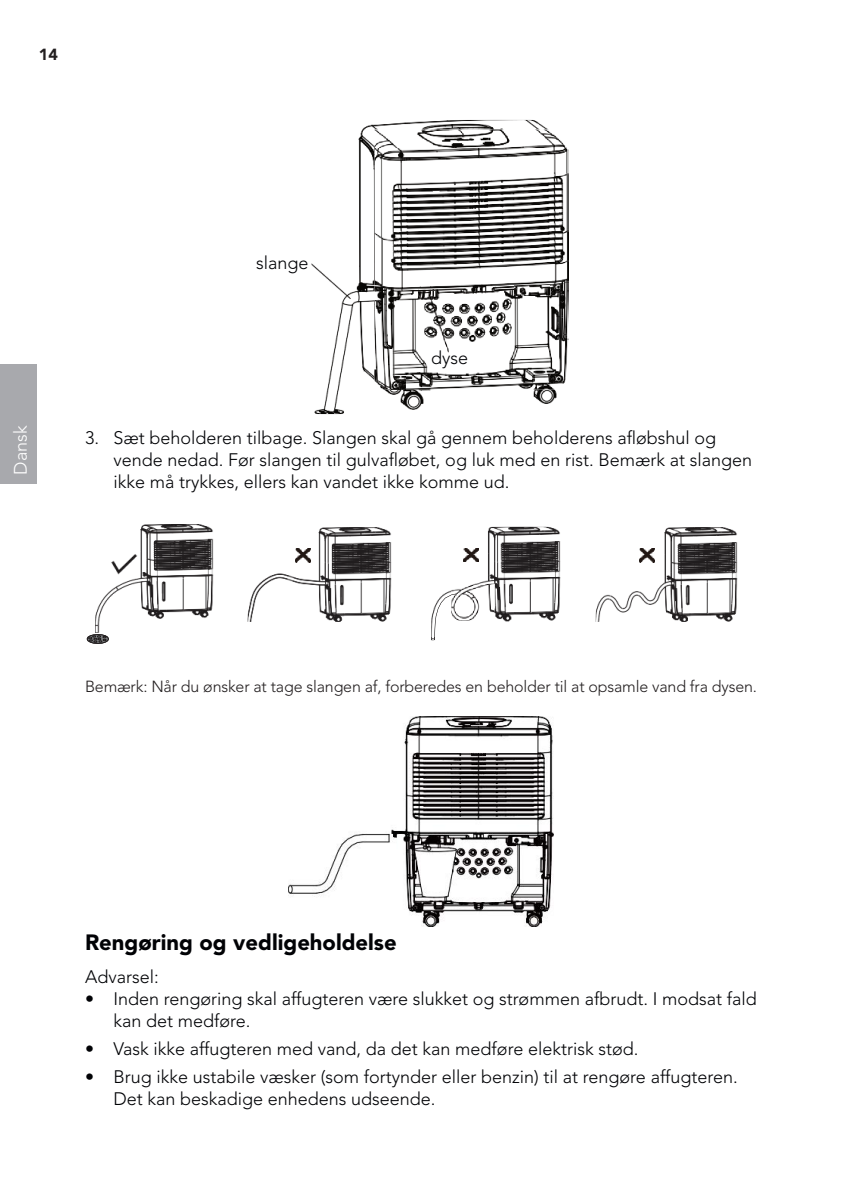
<style>
.page{position:relative;width:842px;height:1191px;background:#fff}
.page>*{position:absolute;margin:0;border:0;box-sizing:border-box;transform-origin:0 0}
.t1{font:900 22px "Avenir LT Std";color:#010205}
.t2{font:300 18px/22px "Avenir LT Std";color:#010205}
.t3{font:300 18px "Avenir LT Std";color:#fff}
.t4{font:300 16px "Avenir LT Std";letter-spacing:-.01em;color:#231f20}
.t5{font:900 16px "Avenir LT Std";color:#231f20}
</style>
<div class="page">
<div style="left:0;top:365px;width:37px;height:119px;background:#a8a9ad"></div>
<img style="left:311px;top:120px;width:246px;height:294px">
<img style="left:374px;top:129px;width:191px;height:19px">
<img style="left:374px;top:148px;width:194px;height:241px">
<img style="left:515px;top:285px;width:34px;height:11px">
<svg style="left:385px;top:341px;width:7px;height:7px"></svg>
<svg style="left:392px;top:376px;width:13px;height:13px"></svg>
<svg style="left:87px;top:634px;width:22px;height:9px"></svg>
<img style="left:96px;top:524px;width:118px;height:108px">
<img style="left:248px;top:527px;width:144px;height:95px">
<img style="left:295px;top:548px;width:15px;height:14px">
<img style="left:446px;top:527px;width:115px;height:95px">
<img style="left:464px;top:548px;width:15px;height:14px">
<img style="left:451px;top:584px;width:44px;height:36px">
<svg style="left:431px;top:593px;width:27px;height:47px"></svg>
<img style="left:596px;top:527px;width:142px;height:95px">
<img style="left:640px;top:548px;width:15px;height:14px">
<img style="left:289px;top:716px;width:264px;height:210px">
<p class="t5" style="left:39px;top:44px;width:20px">14</p>
<p class="t3" style="left:10px;top:475px;width:51px;rotate:-90deg">Dansk</p>
<p class="t2" style="left:256px;top:252px;width:54px">slange</p>
<p class="t2" style="left:431px;top:347px;width:39px">dyse</p>
<p class="t2" style="left:113px;top:426px;width:640px;text-indent:-28px">3. Sæt beholderen tilbage. Slangen skal gå gennem beholderens afløbshul og vende nedad. Før slangen til gulvafløbet, og luk med en rist. Bemærk at slangen ikke må trykkes, ellers kan vandet ikke komme ud.</p>
<p class="t4" style="left:85px;top:677px;width:673px">Bemærk: Når du ønsker at tage slangen af, forberedes en beholder til at opsamle vand fra dysen.</p>
<p class="t1" style="left:85px;top:929px;width:313px">Rengøring og vedligeholdelse</p>
<p class="t2" style="left:85px;top:966px;width:75px">Advarsel:</p>
<p class="t2" style="left:113px;top:988px;width:645px;text-indent:-28px">• Inden rengøring skal affugteren være slukket og strømmen afbrudt. I modsat fald kan det medføre.</p>
<p class="t2" style="left:85px;top:1038px;width:555px">• Vask ikke affugteren med vand, da det kan medføre elektrisk stød.</p>
<p class="t2" style="left:113px;top:1065px;width:626px;text-indent:-28px">• Brug ikke ustabile væsker (som fortynder eller benzin) til at rengøre affugteren.<br>Det kan beskadige enhedens udseende.</p>
</div>
